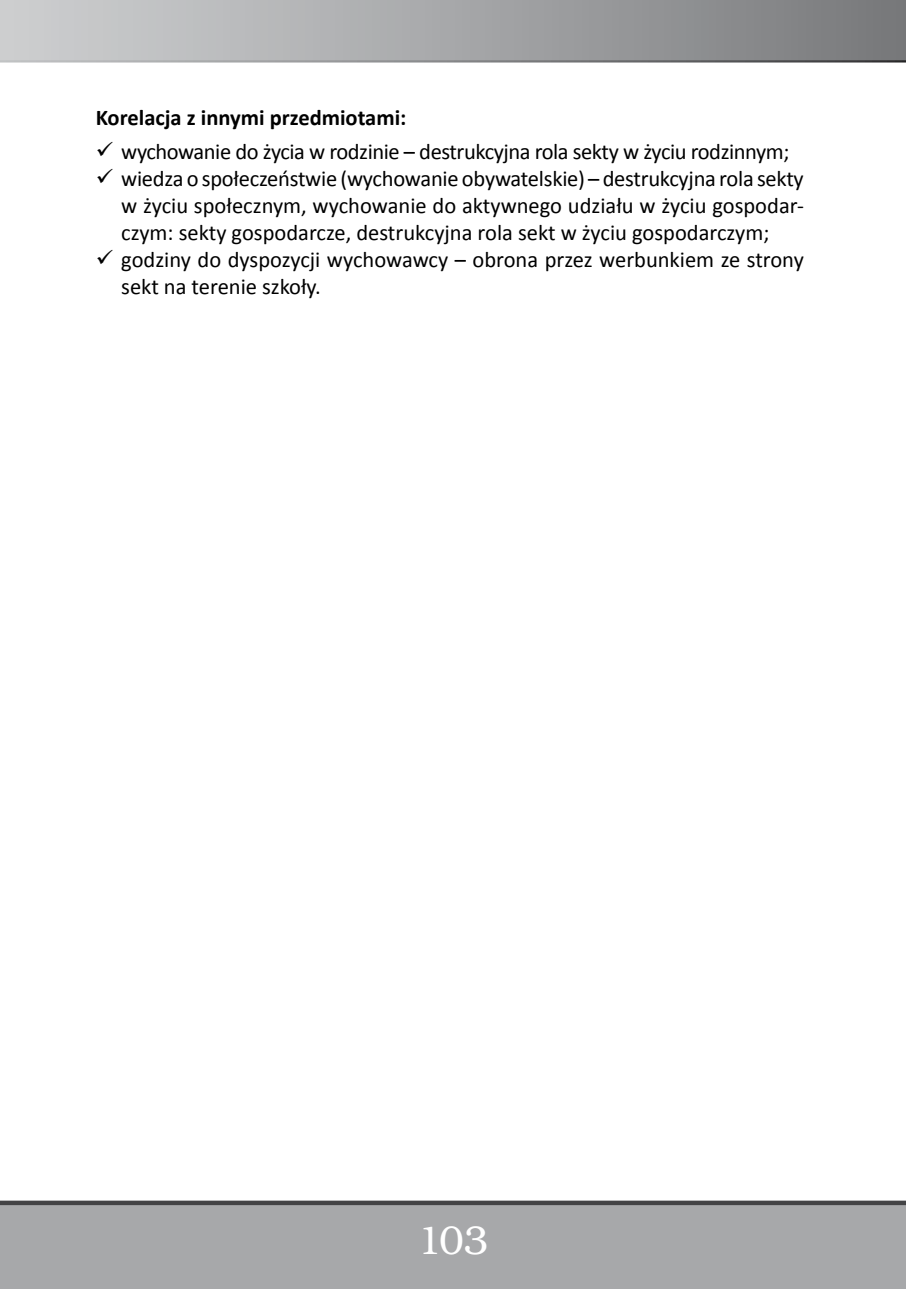
<style>
.page{position:relative;width:906px;height:1289px;background:#fff}
.page>*{position:absolute;margin:0;border:0;box-sizing:border-box;transform-origin:0 0}
.t1{font:300 40.5px "Bookman Itc TEE";color:#fff}
.t2{font:22.5px/27px "Calibri";letter-spacing:-.01em;color:#000;text-align:justify}
.t3{font:700 22.5px "Calibri";color:#000}
</style>
<div class="page">
<div style="left:0;top:1200px;width:906px;height:88px;background:#a7a8aa"></div>
<svg style="left:0;top:0;width:906px;height:63px;background:#a4a5a7"></svg>
<p class="t3" style="left:96px;top:103px;width:312px">Korelacja z innymi przedmiotami:</p>
<p class="t2" style="left:96px;top:138px;width:695px">✓ wychowanie do życia w rodzinie – destrukcyjna rola sekty w życiu rodzinnym;</p>
<p class="t2" style="left:121px;top:165px;width:684px;text-indent:-26px">✓ wiedza o społeczeństwie (wychowanie obywatelskie) – destrukcyjna rola sekty w życiu społecznym, wychowanie do aktywnego udziału w życiu gospodar&shy;czym: sekty gospodarcze, destrukcyjna rola sekt w życiu gospodarczym;</p>
<p class="t2" style="left:121px;top:246px;width:684px;text-indent:-26px">✓ godziny do dyspozycji wychowawcy – obrona przez werbunkiem ze strony sekt na terenie szkoły.</p>
<h1 class="t1" style="left:417px;top:1218px;width:73px">103</h1>
</div>
